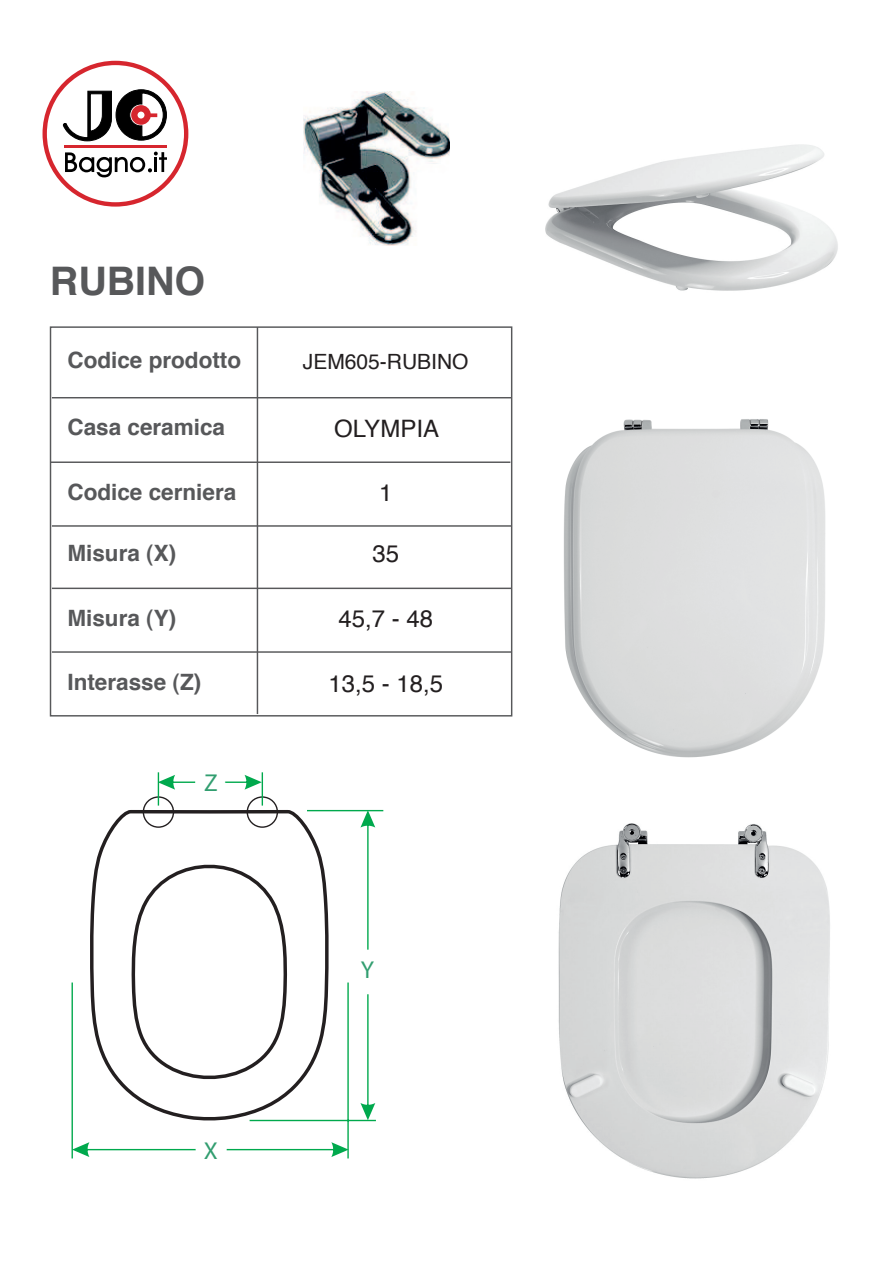
<style>
.page{position:relative;width:893px;height:1263px;background:#fff}
.page>*{position:absolute;margin:0;border:0;box-sizing:border-box;transform-origin:0 0}
.t1{font:700 39.3px "Helvetica";color:#57585a}
.t2{font:300 24.45px "Swiss 721 BT";color:#329e70}
.t3{font:24px "Helvetica";color:#231f20}
.t4{font:700 22.5px "Helvetica";color:#57585a}
.t5{font:21px "Helvetica";color:#231f20}
</style>
<div class="page">
<svg style="left:143px;top:796px;width:135px;height:12px"></svg>
<hr style="left:158px;top:772px;width:1px;height:33px;background:#00a94d">
<hr style="left:262px;top:772px;width:1px;height:33px;background:#00a94d">
<hr style="left:72px;top:982px;width:1px;height:176px;background:#00a94d">
<hr style="left:347px;top:982px;width:2px;height:176px;background:#00a94d">
<hr style="left:250px;top:1120px;width:126px;height:1px;background:#00a94d">
<hr style="left:307px;top:810px;width:76px;height:1px;background:#00a94d">
<svg style="left:159px;top:775px;width:36px;height:15px"></svg>
<svg style="left:225px;top:775px;width:37px;height:15px"></svg>
<svg style="left:72px;top:1142px;width:123px;height:15px"></svg>
<svg style="left:227px;top:1142px;width:122px;height:15px"></svg>
<svg style="left:360px;top:811px;width:15px;height:139px"></svg>
<svg style="left:360px;top:994px;width:15px;height:126px"></svg>
<svg style="left:90px;top:808px;width:240px;height:314px"></svg>
<img style="left:558px;top:823px;width:272px;height:356px">
<img style="left:564px;top:419px;width:261px;height:339px">
<img style="left:545px;top:144px;width:293px;height:147px">
<svg style="left:43px;top:61px;width:145px;height:146px"></svg>
<hr style="left:257px;top:327px;width:1px;height:387px;background:#57585a">
<hr style="left:52px;top:525px;width:459px;height:2px;background:#57585a">
<hr style="left:52px;top:588px;width:459px;height:1px;background:#57585a">
<hr style="left:52px;top:651px;width:459px;height:2px;background:#57585a">
<hr style="left:52px;top:397px;width:459px;height:1px;background:#57585a">
<hr style="left:51px;top:461px;width:459px;height:2px;background:#57585a">
<img style="left:303px;top:91px;width:146px;height:154px">
<h1 class="t1" style="left:50px;top:249px;width:157px">RUBINO</h1>
<p class="t4" style="left:67px;top:342px;width:175px">Codice prodotto</p>
<p class="t5" style="left:303px;top:346px;width:167px">JEM605-RUBINO</p>
<p class="t4" style="left:67px;top:409px;width:159px">Casa ceramica</p>
<p class="t4" style="left:67px;top:474px;width:170px">Codice cerniera</p>
<p class="t3" style="left:334px;top:410px;width:106px">OLYMPIA</p>
<p class="t3" style="left:379px;top:474px;width:15px">1</p>
<p class="t4" style="left:67px;top:535px;width:110px">Misura (X)</p>
<p class="t3" style="left:372px;top:535px;width:28px">35</p>
<p class="t4" style="left:67px;top:600px;width:110px">Misura (Y)</p>
<p class="t4" style="left:67px;top:664px;width:135px">Interasse (Z)</p>
<p class="t2" style="left:204px;top:768px;width:15px">Z</p>
<p class="t2" style="left:204px;top:1135px;width:15px">X</p>
<p class="t3" style="left:338px;top:600px;width:96px">45,7 - 48</p>
<p class="t3" style="left:328px;top:665px;width:116px">13,5 - 18,5</p>
<p class="t2" style="left:361px;top:954px;width:15px">Y</p>
</div>
